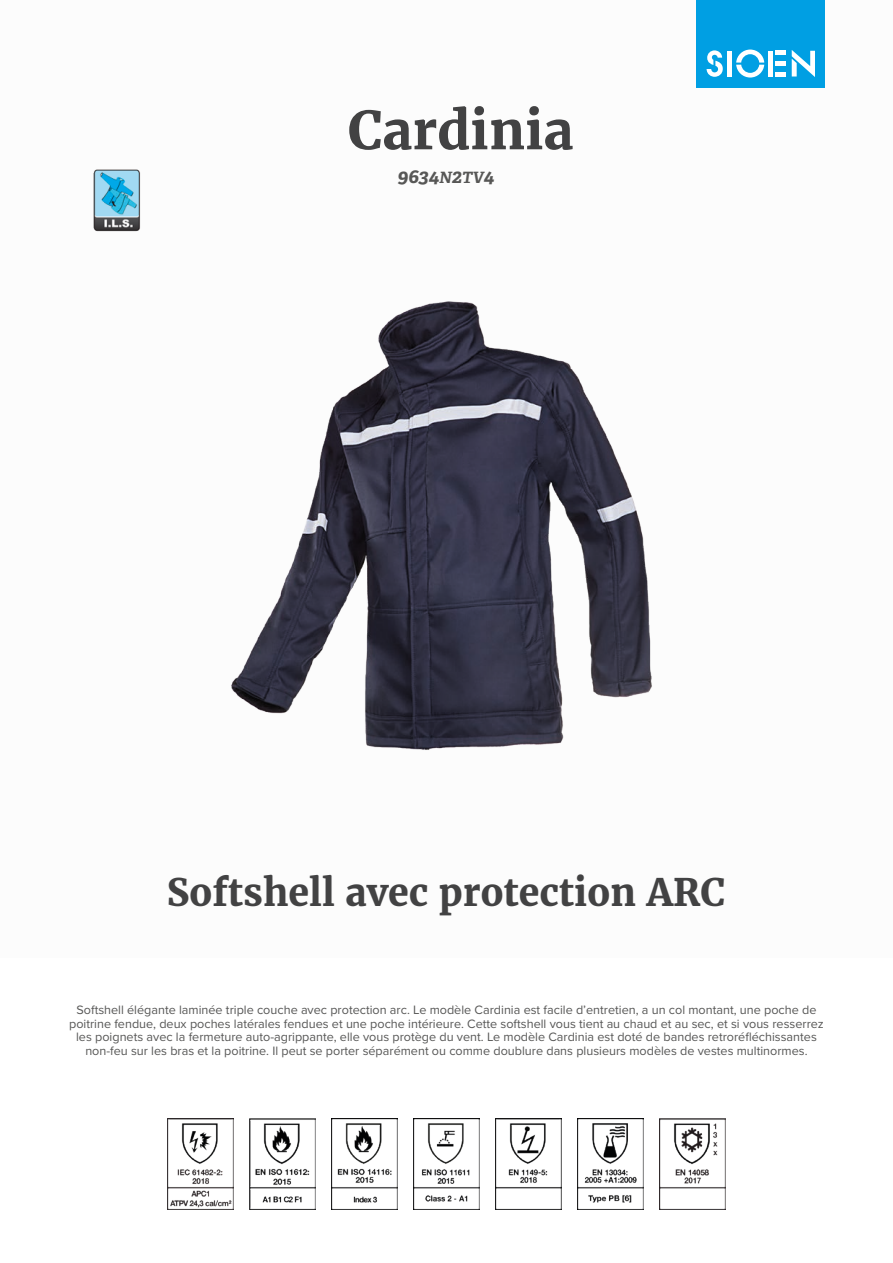
<style>
.page{position:relative;width:893px;height:1263px;background:#fff}
.page>*{position:absolute;margin:0;border:0;box-sizing:border-box;transform-origin:0 0}
.t1{font:700 52.5px "Merriweather";color:#424243}
.t2{font:700 37.5px "Merriweather";color:#424243}
.t3{font:italic 700 19.5px "Adelle";color:#575756}
.t4{font:12.6px/13.6px "Proxima Nova";color:#575756;text-align:center}
.s1{font-size:15.6px}
</style>
<div class="page">
<div style="left:697px;top:0;width:128px;height:88px;background:#009fe3"></div>
<svg style="left:707px;top:50px;width:16px;height:27px"></svg>
<svg style="left:736px;top:50px;width:28px;height:28px"></svg>
<div style="left:727px;top:51px;width:5px;height:26px;background:#fff"></div>
<div style="left:768px;top:51px;width:5px;height:26px;background:#fff"></div>
<div style="left:775px;top:72px;width:11px;height:5px;background:#fff"></div>
<div style="left:775px;top:61px;width:11px;height:5px;background:#fff"></div>
<hr style="left:775px;top:51px;width:11px;height:4px;background:#fff">
<svg style="left:792px;top:50px;width:23px;height:27px"></svg>
<img style="left:93px;top:169px;width:48px;height:63px">
<img style="left:167px;top:1118px;width:66px;height:92px">
<img style="left:249px;top:1118px;width:66px;height:92px">
<img style="left:331px;top:1118px;width:66px;height:92px">
<img style="left:413px;top:1118px;width:67px;height:92px">
<img style="left:495px;top:1118px;width:67px;height:92px">
<img style="left:577px;top:1118px;width:67px;height:92px">
<img style="left:660px;top:1118px;width:66px;height:92px">
<img style="left:231px;top:301px;width:421px;height:449px">
<h1 class="t1" style="left:348px;top:95px;width:227px">Cardinia</h1>
<h3 class="t3" style="left:398px;top:164px;width:98px">9634<span class="s1">N</span>2<span class="s1">TV</span>4</h3>
<h2 class="t2" style="left:167px;top:867px;width:560px">Softshell avec protection ARC</h2>
<p class="t4" style="left:69px;top:1002px;width:756px">Softshell élégante laminée triple couche avec protection arc. Le modèle Cardinia est facile d’entretien, a un col montant, une poche de poitrine fendue, deux poches latérales fendues et une poche intérieure. Cette softshell vous tient au chaud et au sec, et si vous resserrez les poignets avec la fermeture auto-agrippante, elle vous protège du vent. Le modèle Cardinia est doté de bandes retroréfléchissantes non-feu sur les bras et la poitrine. Il peut se porter séparément ou comme doublure dans plusieurs modèles de vestes multinormes.</p>
</div>
